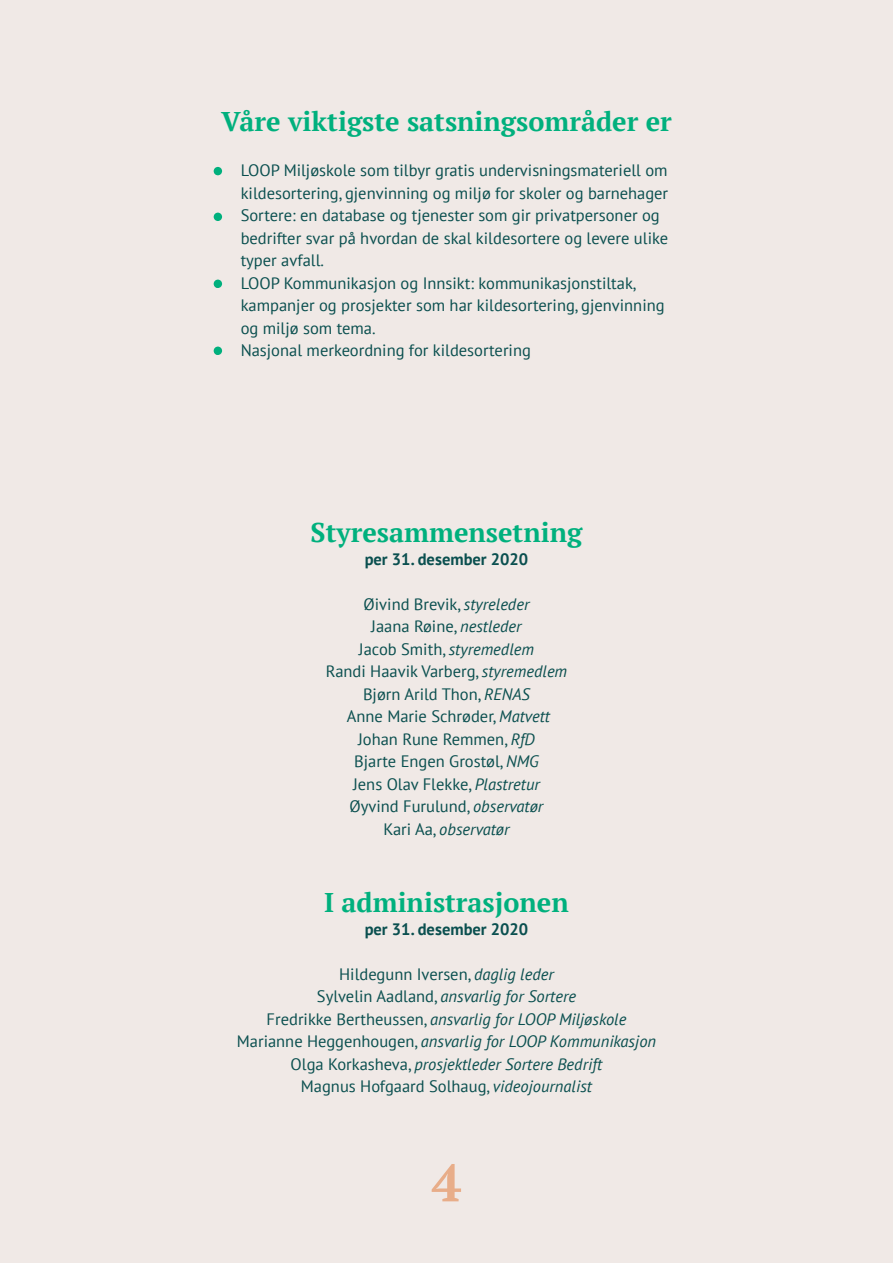
<style>
.page{position:relative;width:893px;height:1263px;background:#f0e9e6}
.page>*{position:absolute;margin:0;border:0;box-sizing:border-box;transform-origin:0 0}
.t1{font:700 52.5px "PT Serif";color:#e8ad89}
.t2{font:700 27px "PT Serif";color:#00b07d}
.t3{font:16.5px/22.5px "PT Sans";color:#0a4f4f}
.t4{font:italic 16.5px "PT Sans";color:#0a4f4f}
.t5{font:700 16.5px "PT Sans";color:#0a4f4f}
.s1{font-family:"Minion Pro";font-size:18px;color:#231f20}
.s2{font-style:italic}
.s3{font-style:normal}
</style>
<div class="page">
<div style="left:214px;top:167px;width:8px;height:8px;background:#00b07d;border-radius:50%"></div>
<div style="left:214px;top:213px;width:8px;height:8px;background:#00b07d;border-radius:50%"></div>
<div style="left:214px;top:280px;width:8px;height:8px;background:#00b07d;border-radius:50%"></div>
<div style="left:214px;top:347px;width:8px;height:8px;background:#00b07d;border-radius:50%"></div>
<p class="t2" style="left:221px;top:104px;width:452px">Våre viktigste satsningsområder er</p>
<p class="t3" style="left:214px;top:159px;width:456px;text-align:right"><span class="s1">•</span> LOOP Miljøskole som tilbyr gratis undervisningsmateriell om kildesortering, gjenvinning og miljø for skoler og barnehager</p>
<p class="t3" style="left:241px;top:204px;width:429px;text-indent:-27px"><span class="s1">•</span> Sortere: en database og tjenester som gir privatpersoner og bedrifter svar på hvordan de skal kildesortere og levere ulike typer avfall.</p>
<p class="t3" style="left:241px;top:271px;width:425px;text-indent:-27px"><span class="s1">•</span> LOOP Kommunikasjon og Innsikt: kommunikasjonstiltak, kampanjer og prosjekter som har kildesortering, gjenvinning og miljø som tema.</p>
<p class="t3" style="left:214px;top:339px;width:319px"><span class="s1">•</span> Nasjonal merkeordning for kildesortering</p>
<p class="t2" style="left:311px;top:515px;width:273px">Styresammensetning</p>
<p class="t5" style="left:365px;top:548px;width:165px">per 31. desember 2020</p>
<p class="t3" style="left:364px;top:592px;width:167px">Øivind Brevik, <span class="s2">styreleder</span></p>
<p class="t3" style="left:371px;top:615px;width:152px">Jaana Røine, <span class="s2">nestleder</span></p>
<p class="t3" style="left:359px;top:637px;width:177px">Jacob Smith, <span class="s2">styremedlem</span></p>
<p class="t3" style="left:326px;top:660px;width:243px">Randi Haavik Varberg, <span class="s2">styremedlem</span></p>
<p class="t3" style="left:363px;top:682px;width:168px">Bjørn Arild Thon, <span class="s2">RENAS</span></p>
<p class="t3" style="left:347px;top:705px;width:205px">Anne Marie Schrøder, <span class="s2">Matvett</span></p>
<p class="t3" style="left:358px;top:727px;width:178px">Johan Rune Remmen, <span class="s2">RfD</span></p>
<p class="t3" style="left:354px;top:750px;width:186px">Bjarte Engen Grostøl, <span class="s2">NMG</span></p>
<p class="t3" style="left:353px;top:772px;width:188px">Jens Olav Flekke, <span class="s2">Plastretur</span></p>
<p class="t3" style="left:350px;top:795px;width:195px">Øyvind Furulund, <span class="s2">observatør</span></p>
<p class="t4" style="left:383px;top:818px;width:128px"><span class="s3">Kari Aa,</span> observatør</p>
<p class="t2" style="left:324px;top:885px;width:246px">I administrasjonen</p>
<p class="t5" style="left:365px;top:918px;width:165px">per 31. desember 2020</p>
<p class="t3" style="left:339px;top:962px;width:216px">Hildegunn Iversen, <span class="s2">daglig leder</span></p>
<p class="t4" style="left:317px;top:986px;width:261px"><span class="s3">Sylvelin Aadland,</span> ansvarlig for Sortere</p>
<p class="t4" style="left:267px;top:1008px;width:361px"><span class="s3">Fredrikke Bertheussen,</span> ansvarlig for LOOP Miljøskole</p>
<p class="t4" style="left:237px;top:1031px;width:421px"><span class="s3">Marianne Heggenhougen,</span> ansvarlig for LOOP Kommunikasjon</p>
<p class="t4" style="left:291px;top:1053px;width:313px"><span class="s3">Olga Korkasheva,</span> prosjektleder Sortere Bedrift</p>
<p class="t3" style="left:301px;top:1075px;width:293px">Magnus Hofgaard Solhaug, <span class="s2">videojournalist</span></p>
<h1 class="t1" style="left:432px;top:1148px;width:31px">4</h1>
</div>
